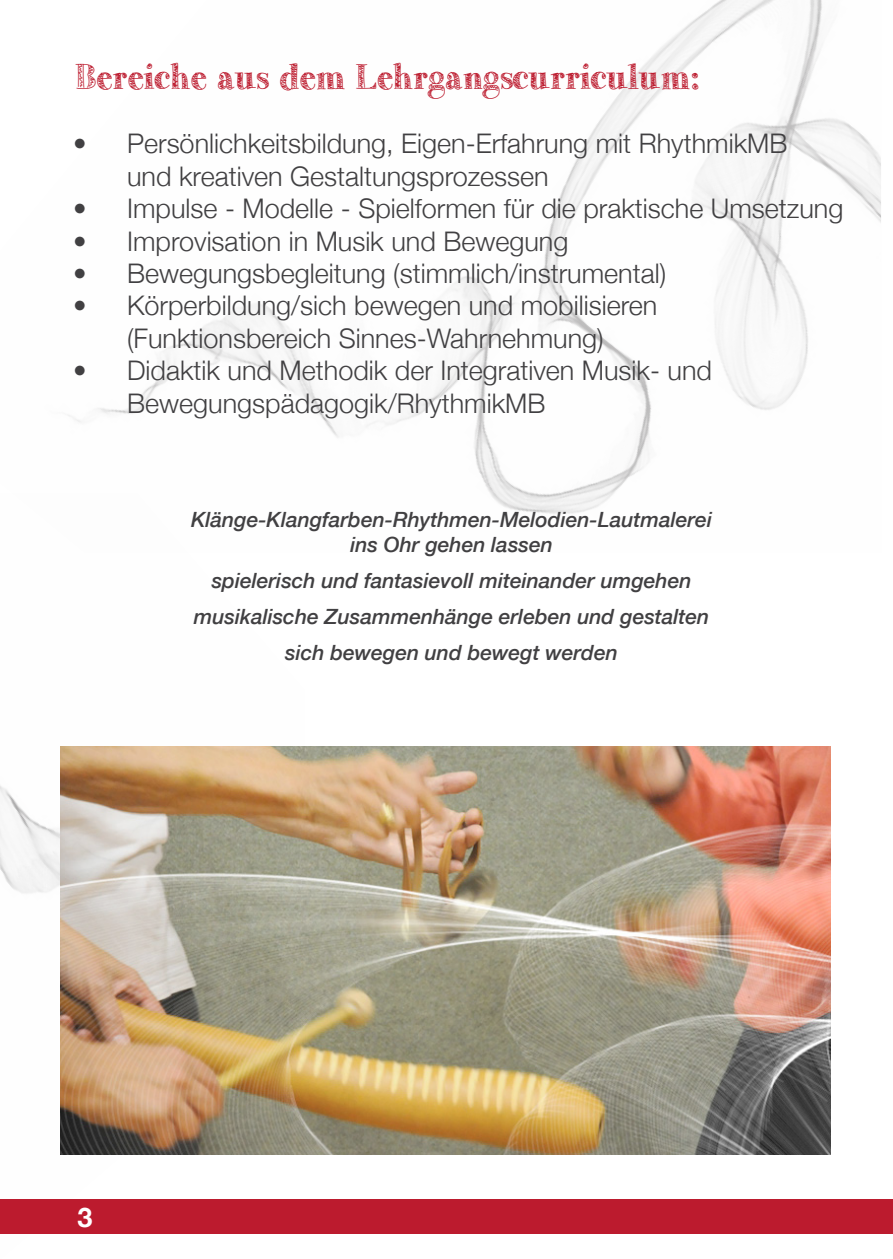
<style>
.page{position:relative;width:893px;height:1259px;background:#fff}
.page>*{position:absolute;margin:0;border:0;box-sizing:border-box;transform-origin:0 0}
.t1{font:36px "Little Bird";color:#bc1b2e}
.t2{font:300 27px/32.4px "Helvetica Neue";color:#414042}
.t3{font:700 27px "Helvetica Neue";color:#fff}
.t4{font:italic 500 21px/36px "Helvetica Neue";color:#414042;text-align:center}
</style>
<div class="page">
<img style="left:0;top:785px;width:304px;height:449px">
<img style="left:68px;top:0;width:813px;height:514px">
<img style="left:60px;top:746px;width:770px;height:408px">
<div style="left:0;top:1199px;width:893px;height:34px;background:#bc1b2e"></div>
<h1 class="t1" style="left:73px;top:57px;width:625px">Bereiche aus dem Lehrgangscurriculum:</h1>
<p class="t2" style="left:127px;top:126px;width:662px;text-indent:-54px">• Persönlichkeitsbildung, Eigen-Erfahrung mit RhythmikMB und kreativen Gestaltungsprozessen</p>
<p class="t2" style="left:73px;top:190px;width:772px">• Impulse - Modelle - Spielformen für die praktische Umsetzung</p>
<p class="t2" style="left:73px;top:223px;width:497px">• Improvisation in Musik und Bewegung</p>
<p class="t2" style="left:73px;top:255px;width:595px">• Bewegungsbegleitung (stimmlich/instrumental)</p>
<p class="t2" style="left:73px;top:288px;width:586px;text-align:center">• Körperbildung/sich bewegen und mobilisieren (Funktionsbereich Sinnes-Wahrnehmung)</p>
<p class="t2" style="left:127px;top:352px;width:586px;text-indent:-54px">• Didaktik und Methodik der Integrativen Musik- und<br>Bewegungspädagogik/RhythmikMB</p>
<p class="t4" style="left:191px;top:506px;width:522px;line-height:25.2px">Klänge-Klangfarben-Rhythmen-Melodien-Lautmalerei ins Ohr gehen lassen</p>
<p class="t4" style="left:194px;top:561px;width:517px">spielerisch und fantasievoll miteinander umgehen musikalische Zusammenhänge erleben und gestalten sich bewegen und bewegt werden</p>
<p class="t3" style="left:77px;top:1195px;width:17px">3</p>
</div>
